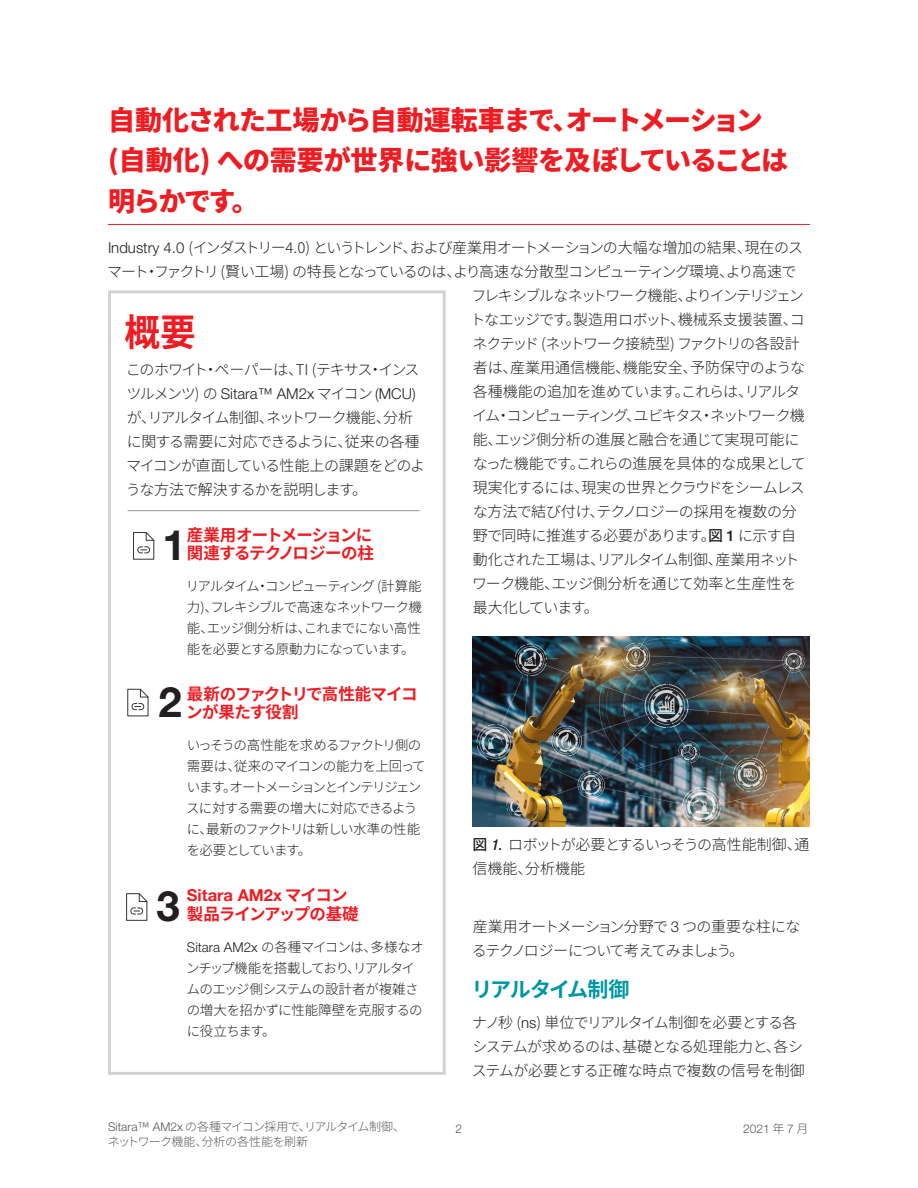
<style>
.page{position:relative;width:918px;height:1188px;background:#fff}
.page>*{position:absolute;margin:0;border:0;box-sizing:border-box;transform-origin:0 0}
.t1{font:700 42px "Helvetica Neue LT Std";color:#231f20}
.t2{font:700 37.5px "Source Han Sans JP";color:#ee1d23;scale:.95 1}
.t3{font:800 27px/40.5px "Source Han Sans JP";letter-spacing:-.03em;color:#ee1d23}
.t4{font:700 21px "Source Han Sans JP";letter-spacing:-.055em;color:#0097a4}
.t5{font:700 16.5px/18.8px "Source Han Sans JP";letter-spacing:-.055em;color:#ee1d23}
.t6{font:700 16.5px "Helvetica Neue LT Std";color:#ee1d23}
.t7{font:300 15px/24px "Source Han Sans JP";letter-spacing:-.05em;color:#231f20}
.t8{font:300 15px/24px "Source Han Sans JP";letter-spacing:-.03em;color:#231f20}
.t9{font:300 15px "Source Han Sans JP";letter-spacing:-.07em;color:#231f20}
.t10{font:300 15px/24px "Source Han Sans JP";letter-spacing:-.02em;color:#231f20}
.t11{font:300 15px "Source Han Sans JP";letter-spacing:-.075em;color:#231f20}
.t12{font:300 15px "Helvetica Neue LT Std";color:#231f20}
.t13{font:300 15px "Source Han Sans JP";letter-spacing:-.08em;color:#231f20}
.t14{font:300 15px "Source Han Sans JP";letter-spacing:-.115em;color:#231f20}
.t15{font:300 15px "Source Han Sans JP";letter-spacing:-.01em;color:#231f20}
.t16{font:300 15px "Source Han Sans JP";letter-spacing:-.12em;color:#231f20}
.t17{font:300 15px "Source Han Sans JP";color:#231f20}
.t18{font:300 13.5px/21px "Source Han Sans JP";letter-spacing:-.055em;color:#231f20}
.t19{font:300 12px "Source Han Sans JP";letter-spacing:-.055em;color:#57585a}
.t20{font:300 12px "Source Han Sans JP";letter-spacing:-.02em;color:#57585a}
.t21{font:300 12px "Helvetica Neue LT Std";color:#57585a}
.s1{font-family:"Helvetica Neue LT Std"}
.s2{font-weight:500}
.s3{font-family:"Helvetica Neue LT Std";font-weight:500}
.s4{font-family:"Source Han Sans JP"}
.s5{font-family:"Helvetica Neue LT Std";font-weight:500;font-style:italic;font-stretch:condensed}
</style>
<div class="page">
<hr style="left:108px;top:224px;width:702px;height:1px;background:#ee1d23">
<div style="left:108px;top:290px;width:338px;height:785px;background:#fff;border:3px solid #d1d2d4"></div>
<hr style="left:128px;top:510px;width:292px;height:1px;background:#939598">
<svg style="left:133px;top:532px;width:22px;height:28px"></svg>
<svg style="left:127px;top:688px;width:22px;height:29px"></svg>
<svg style="left:126px;top:893px;width:22px;height:28px"></svg>
<img style="left:472px;top:637px;width:338px;height:189px">
<h3 class="t3" style="left:108px;top:100px;width:682px">自動化された工場から自動運転車まで、オートメーション<br>(自動化) への需要が世界に強い影響を及ぼしていることは明らかです。</h3>
<p class="t9" style="left:108px;top:239px;width:697px"><span class="s1">Industry 4.0</span> (インダストリー4.0) というトレンド、および産業用オートメーションの大幅な増加の結果、現在のス</p>
<p class="t11" style="left:107px;top:263px;width:691px">マート・ファクトリ (賢い工場) の特長となっているのは、より高速な分散型コンピューティング環境、より高速で</p>
<p class="t14" style="left:472px;top:287px;width:334px">フレキシブルなネットワーク機能、よりインテリジェン</p>
<p class="t15" style="left:470px;top:311px;width:336px">トなエッジです。製造用ロボット、機械系支援装置、コ</p>
<p class="t16" style="left:472px;top:335px;width:329px">ネクテッド (ネットワーク接続型) ファクトリの各設計</p>
<p class="t17" style="left:473px;top:359px;width:334px">者は、産業用通信機能、機能安全、予防保守のような</p>
<p class="t7" style="left:473px;top:380px;width:329px">各種機能の追加を進めています。これらは、リアルタ</p>
<p class="t13" style="left:472px;top:407px;width:334px">イム・コンピューティング、ユビキタス・ネットワーク機</p>
<p class="t10" style="left:473px;top:428px;width:328px">能、エッジ側分析の進展と融合を通じて実現可能に</p>
<p class="t8" style="left:473px;top:452px;width:335px">なった機能です。これらの進展を具体的な成果として</p>
<p class="t9" style="left:473px;top:479px;width:334px">現実化するには、現実の世界とクラウドをシームレス</p>
<p class="t10" style="left:473px;top:500px;width:326px">な方法で結び付け、テクノロジーの採用を複数の分</p>
<p class="t7" style="left:473px;top:524px;width:325px">野で同時に推進する必要があります。<span class="s2">図</span> <span class="s3">1</span> に示す自</p>
<p class="t7" style="left:473px;top:548px;width:328px">動化された工場は、リアルタイム制御、産業用ネット</p>
<p class="t7" style="left:472px;top:572px;width:326px">ワーク機能、エッジ側分析を通じて効率と生産性を</p>
<p class="t7" style="left:473px;top:596px;width:128px">最大化しています。</p>
<h2 class="t2" style="left:124px;top:311px;width:76px">概要</h2>
<p class="t7" style="left:126px;top:358px;width:295px">このホワイト・ペーパーは、TI (テキサス・インス</p>
<p class="t12" style="left:127px;top:384px;width:291px"><span class="s4">ツルメンツ) の</span> Sitara™ AM2x <span class="s4">マイコン</span> (MCU)</p>
<p class="t7" style="left:126px;top:406px;width:301px">が、リアルタイム制御、ネットワーク機能、分析に関する需要に対応できるように、従来の各種マイコンが直面している性能上の課題をどのような方法で解決するかを説明します。</p>
<p class="t5" style="left:187px;top:526px;width:189px">産業用オートメーションに関連するテクノロジーの柱</p>
<p class="t18" style="left:186px;top:576px;width:237px;text-align:justify">リアルタイム・コンピューティング (計算能力)、フレキシブルで高速なネットワーク機能、エッジ側分析は、これまでにない高性能を必要とする原動力になっています。</p>
<p class="t5" style="left:186px;top:685px;width:233px">最新のファクトリで高性能マイコンが果たす役割</p>
<p class="t18" style="left:186px;top:735px;width:241px">いっそうの高性能を求めるファクトリ側の需要は、従来のマイコンの能力を上回っています。オートメーションとインテリジェンスに対する需要の増大に対応できるように、最新のファクトリは新しい水準の性能を必要としています。</p>
<p class="t6" style="left:187px;top:885px;width:162px">Sitara AM2x <span class="s4">マイコン</span></p>
<p class="t5" style="left:187px;top:905px;width:173px">製品ラインアップの基礎</p>
<p class="t18" style="left:186px;top:937px;width:239px"><span class="s1">Sitara AM2x</span> の各種マイコンは、多様なオンチップ機能を搭載しており、リアルタイムのエッジ側システムの設計者が複雑さの増大を招かずに性能障壁を克服するのに役立ちます。</p>
<h1 class="t1" style="left:162px;top:519px;width:25px">1</h1>
<h1 class="t1" style="left:158px;top:676px;width:25px">2</h1>
<p class="t10" style="left:472px;top:833px;width:338px"><span class="s2">図</span> <span class="s5">1.</span> ロボットが必要とするいっそうの高性能制御、通信機能、分析機能</p>
<h1 class="t1" style="left:156px;top:880px;width:25px">3</h1>
<p class="t7" style="left:472px;top:915px;width:330px">産業用オートメーション分野で <span class="s1">3</span> つの重要な柱になるテクノロジーについて考えてみましょう。</p>
<h3 class="t4" style="left:471px;top:977px;width:159px">リアルタイム制御</h3>
<p class="t8" style="left:472px;top:1010px;width:334px">ナノ秒 (<span class="s1">ns</span>) 単位でリアルタイム制御を必要とする各システムが求めるのは、基礎となる処理能力と、各システムが必要とする正確な時点で複数の信号を制御</p>
<p class="t19" style="left:108px;top:1120px;width:299px"><span class="s1">Sitara™ AM2x</span> の各種マイコン採用で、リアルタイム制御、</p>
<p class="t21" style="left:456px;top:1121px;width:8px">2</p>
<p class="t21" style="left:743px;top:1121px;width:67px">2021 <span class="s4">年</span> 7 <span class="s4">月</span></p>
<p class="t20" style="left:108px;top:1135px;width:202px">ネットワーク機能、分析の各性能を刷新</p>
</div>
